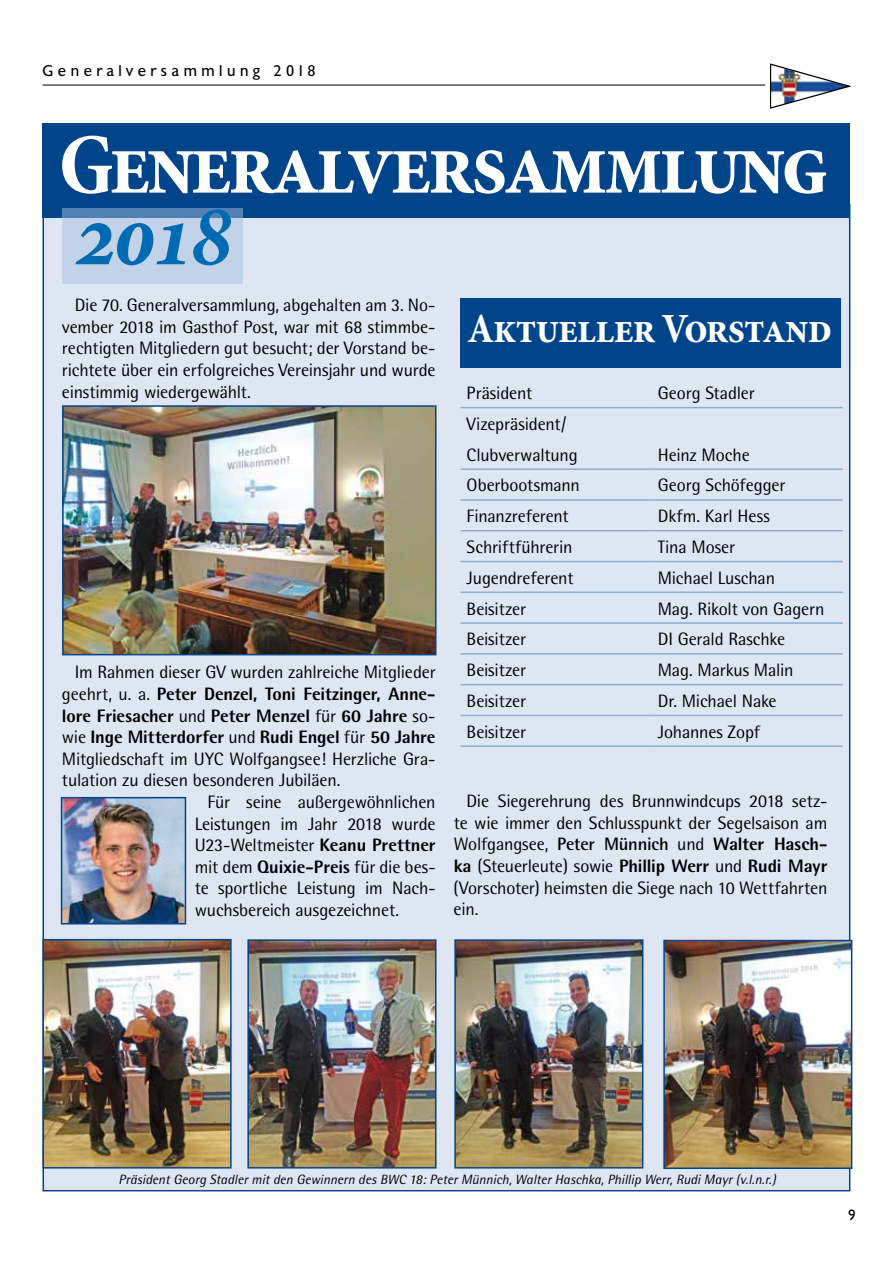
<style>
.page{position:relative;width:893px;height:1263px;background:#fff}
.page>*{position:absolute;margin:0;border:0;box-sizing:border-box;transform-origin:0 0}
.t1{font:italic 700 condensed 90px "Minion Pro";color:#006ab3}
.t2{font:700 condensed 87px "Minion Pro";letter-spacing:-.05em;color:#fff}
.t3{font:700 condensed 42px "Minion Pro";letter-spacing:-.025em;color:#fff}
.t4{font:18px/21.6px "Rotis Semi Sans";letter-spacing:-.01em;color:#000;text-align:justify}
.t5{font:800 18px "Rotis Semi Sans";letter-spacing:-.005em;color:#000}
.t6{font:15px "Chantilly";letter-spacing:.3em;color:#000}
.t7{font:15px "Gill Sans";color:#000}
.t8{font:italic 13.5px "Rotis Semi Sans";color:#000}
.s1{font-weight:400}
.s2{font-weight:800}
.s3{font-weight:700}
</style>
<div class="page">
<img style="left:770px;top:64px;width:80px;height:44px">
<hr style="left:43px;top:85px;width:722px;height:1px;background:#000">
<div style="left:43px;top:204px;width:807px;height:987px;background:#dfe6f3;border:2px solid #00448a"></div>
<div style="left:43px;top:123px;width:807px;height:95px;background:#00448a"></div>
<svg style="left:62px;top:208px;width:181px;height:76px;background:#b2c7e2"></svg>
<div style="left:461px;top:298px;width:380px;height:70px;background:#00448a"></div>
<hr style="left:461px;top:407px;width:191px;height:1px;background:#8baed7">
<hr style="left:652px;top:407px;width:191px;height:1px;background:#8baed7">
<hr style="left:461px;top:468px;width:191px;height:2px;background:#8baed7">
<hr style="left:652px;top:468px;width:191px;height:2px;background:#8baed7">
<hr style="left:461px;top:499px;width:191px;height:2px;background:#8baed7">
<hr style="left:652px;top:499px;width:191px;height:2px;background:#8baed7">
<hr style="left:461px;top:530px;width:191px;height:1px;background:#8baed7">
<hr style="left:652px;top:530px;width:191px;height:1px;background:#8baed7">
<hr style="left:461px;top:561px;width:191px;height:1px;background:#8baed7">
<hr style="left:652px;top:561px;width:191px;height:1px;background:#8baed7">
<hr style="left:461px;top:591px;width:191px;height:2px;background:#8baed7">
<hr style="left:652px;top:591px;width:191px;height:2px;background:#8baed7">
<hr style="left:461px;top:622px;width:191px;height:2px;background:#8baed7">
<hr style="left:652px;top:622px;width:191px;height:2px;background:#8baed7">
<hr style="left:461px;top:653px;width:191px;height:2px;background:#8baed7">
<hr style="left:652px;top:653px;width:191px;height:2px;background:#8baed7">
<hr style="left:461px;top:684px;width:191px;height:1px;background:#8baed7">
<hr style="left:652px;top:684px;width:191px;height:1px;background:#8baed7">
<hr style="left:461px;top:715px;width:191px;height:1px;background:#8baed7">
<hr style="left:652px;top:715px;width:191px;height:1px;background:#8baed7">
<hr style="left:461px;top:745px;width:191px;height:2px;background:#8baed7">
<hr style="left:652px;top:745px;width:191px;height:2px;background:#8baed7">
<img style="left:65px;top:408px;width:368px;height:244px">
<div style="left:62px;top:405px;width:374px;height:250px;border:2px solid #00448a"></div>
<img style="left:64px;top:800px;width:119px;height:121px">
<div style="left:61px;top:797px;width:125px;height:127px;border:2px solid #00448a"></div>
<img style="left:46px;top:942px;width:183px;height:223px">
<div style="left:43px;top:939px;width:189px;height:229px;border:2px solid #00448a"></div>
<img style="left:250px;top:942px;width:183px;height:223px">
<div style="left:247px;top:939px;width:189px;height:229px;border:2px solid #00448a"></div>
<img style="left:457px;top:942px;width:183px;height:223px">
<div style="left:454px;top:939px;width:189px;height:229px;border:2px solid #00448a"></div>
<img style="left:666px;top:943px;width:183px;height:223px">
<div style="left:663px;top:940px;width:189px;height:229px;border:2px solid #00448a"></div>
<p class="t6" style="left:43px;top:61px;width:275px">Generalversammlung 2018</p>
<h2 class="t2" style="left:59px;top:105px;width:772px">Generalversammlung</h2>
<h1 class="t1" style="left:74px;top:173px;width:160px">2018</h1>
<p class="t4" style="left:62px;top:294px;width:375px;text-indent:13px">Die 70. Generalversammlung, abgehalten am 3. No&shy;vember 2018 im Gasthof Post, war mit 68 stimmbe&shy;rechtigten Mitgliedern gut besucht; der Vorstand be&shy;richtete über ein erfolgreiches Vereinsjahr und wurde einstimmig wiedergewählt.</p>
<h3 class="t3" style="left:467px;top:300px;width:366px">Aktueller Vorstand</h3>
<p class="t4" style="left:467px;top:382px;width:67px">Präsident</p>
<p class="t4" style="left:658px;top:382px;width:98px">Georg Stadler</p>
<p class="t4" style="left:467px;top:408px;width:113px;line-height:30.8px">Vizepräsident/<br>Clubverwaltung</p>
<p class="t4" style="left:658px;top:444px;width:94px">Heinz Moche</p>
<p class="t4" style="left:75px;top:661px;width:362px">Im Rahmen dieser GV wurden zahlreiche Mitglieder</p>
<p class="t5" style="left:62px;top:682px;width:375px"><span class="s1">geehrt, u. a.</span> Peter Denzel, Toni Feitzinger, Anne-</p>
<p class="t5" style="left:62px;top:704px;width:375px">lore Friesacher <span class="s1">und</span> Peter Menzel <span class="s1">für</span> 60 Jahre <span class="s1">so-</span></p>
<p class="t5" style="left:62px;top:726px;width:375px"><span class="s1">wie</span> Inge Mitterdorfer <span class="s1">und</span> Rudi Engel <span class="s1">für</span> 50 Jahre</p>
<p class="t4" style="left:62px;top:748px;width:375px">Mitgliedschaft im UYC Wolfgangsee! Herzliche Gra-</p>
<p class="t4" style="left:62px;top:769px;width:280px">tulation zu diesen besonderen Jubiläen.</p>
<p class="t4" style="left:207px;top:791px;width:230px">Für seine außergewöhnlichen</p>
<p class="t4" style="left:195px;top:812px;width:242px">Leistungen im Jahr 2018 wurde</p>
<p class="t4" style="left:195px;top:834px;width:242px">U23-Weltmeister <span class="s2">Keanu Prettner</span></p>
<p class="t4" style="left:195px;top:856px;width:242px">mit dem <span class="s2">Quixie-Preis</span> für die bes-</p>
<p class="t4" style="left:195px;top:877px;width:242px">te sportliche Leistung im Nach-</p>
<p class="t4" style="left:195px;top:899px;width:206px">wuchsbereich ausgezeichnet.</p>
<p class="t4" style="left:467px;top:474px;width:115px">Oberbootsmann</p>
<p class="t4" style="left:658px;top:474px;width:129px">Georg Schöfegger</p>
<p class="t4" style="left:467px;top:505px;width:104px">Finanzreferent</p>
<p class="t4" style="left:658px;top:505px;width:114px">Dkfm. Karl Hess</p>
<p class="t4" style="left:467px;top:536px;width:107px">Schriftführerin</p>
<p class="t4" style="left:658px;top:536px;width:79px">Tina Moser</p>
<p class="t4" style="left:467px;top:567px;width:108px">Jugendreferent</p>
<p class="t4" style="left:658px;top:567px;width:119px">Michael Luschan</p>
<p class="t4" style="left:467px;top:597px;width:61px">Beisitzer</p>
<p class="t4" style="left:658px;top:597px;width:168px">Mag. Rikolt von Gagern</p>
<p class="t4" style="left:467px;top:628px;width:61px">Beisitzer</p>
<p class="t4" style="left:658px;top:628px;width:129px">DI Gerald Raschke</p>
<p class="t4" style="left:467px;top:659px;width:61px">Beisitzer</p>
<p class="t4" style="left:658px;top:659px;width:137px">Mag. Markus Malin</p>
<p class="t4" style="left:467px;top:690px;width:61px">Beisitzer</p>
<p class="t4" style="left:658px;top:690px;width:120px">Dr. Michael Nake</p>
<p class="t4" style="left:467px;top:721px;width:61px">Beisitzer</p>
<p class="t4" style="left:658px;top:721px;width:104px">Johannes Zopf</p>
<p class="t4" style="left:454px;top:790px;width:375px;text-indent:13px">Die Siegerehrung des Brunnwindcups 2018 setz&shy;te wie immer den Schlusspunkt der Segelsaison am Wolfgangsee, <span class="s3">Peter Münnich</span> und <span class="s2">Walter Hasch&shy;ka</span> (Steuerleute) sowie <span class="s2">Phillip Werr</span> und <span class="s2">Rudi Mayr </span>(Vorschoter) heimsten die Siege nach 10 Wettfahrten ein.</p>
<p class="t8" style="left:119px;top:1171px;width:659px">Präsident Georg Stadler mit den Gewinnern des BWC 18: Peter Münnich, Walter Haschka, Phillip Werr, Rudi Mayr (v.l.n.r.)</p>
<p class="t7" style="left:848px;top:1206px;width:9px">9</p>
</div>
